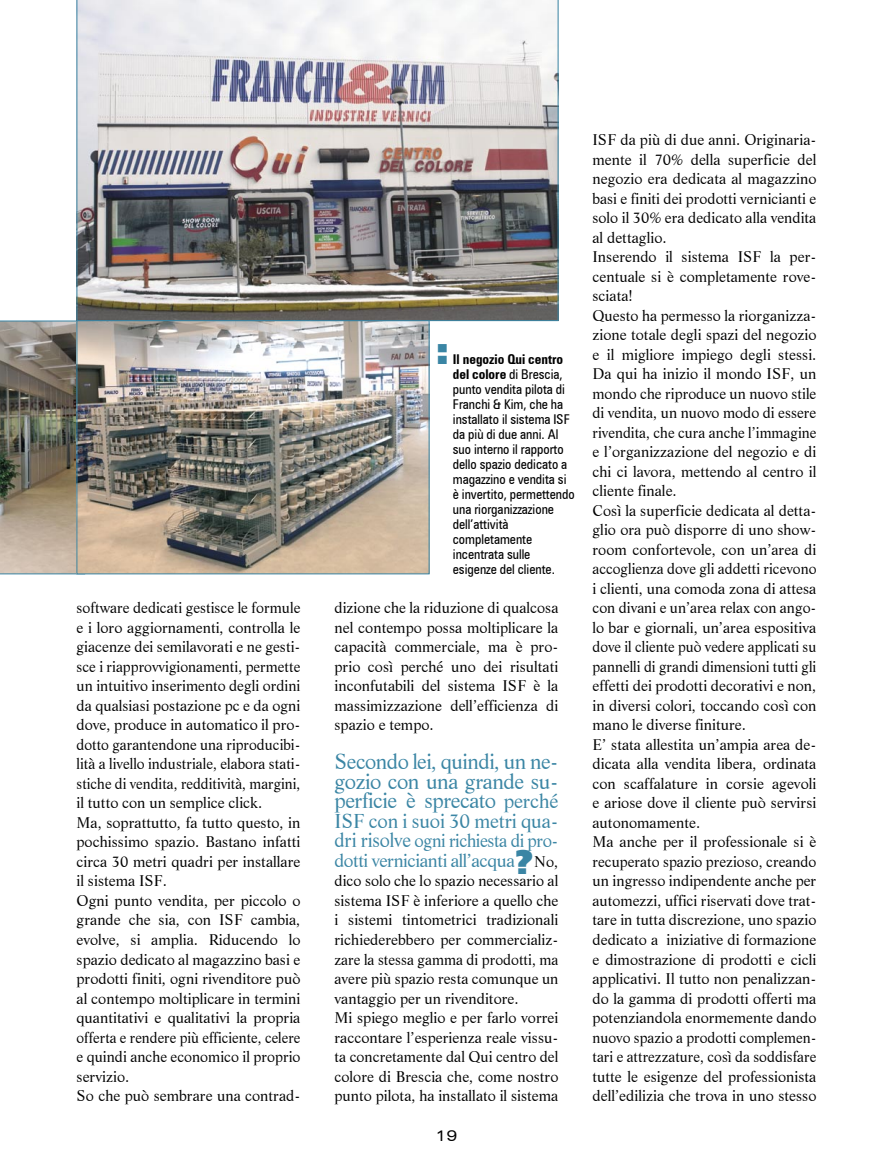
<style>
.page{position:relative;width:893px;height:1170px;background:#fff}
.page>*{position:absolute;margin:0;border:0;box-sizing:border-box;transform-origin:0 0}
.corpo_testo{font:900 37.5px "Zurich BT";color:#3a85a4}
.corpo_testo-2{font:21px/19.5px "Life BT";letter-spacing:-.025em;color:#3a85a4;text-align:justify}
.corpo_testo-3{font:19.5px "Life BT";letter-spacing:-.01em;color:#3a85a4}
.corpo_testo-4{font:18px/19.5px "Life BT";letter-spacing:-.025em;color:#3a85a4;scale:.96 1}
.corpo_testo-5{font:15px/19.5px "Life BT";color:#000;text-align:justify}
.corpo_testo-6{font:15px/19.5px "Life BT";color:#000;scale:.95 1}
.corpo_testo-7{font:15px/19.5px "Life BT";color:#000;text-align:justify;scale:.96 1}
.t1{font:expanded 15px "Zurich BT";color:#000}
.corpo_testo-8{font:condensed 13.5px/15px "Zurich BT";color:#000}
.s1{font-weight:700}
.s2{font-size:19.5px}
.s3{font-family:"Zurich BT";font-weight:900;font-size:33px}
.s4{font-size:15px;color:#000}
</style>
<div class="page">
<img style="left:0;top:320px;width:77px;height:254px">
<img style="left:79px;top:322px;width:348px;height:250px">
<img style="left:77px;top:0;width:481px;height:321px">
<p class="corpo_testo-5" style="left:77px;top:597px;width:225px">software dedicati gestisce le formule e i loro aggiornamenti, controlla le giacenze dei semilavorati e ne gesti&shy;sce i riapprovvigionamenti, permette un intuitivo inserimento degli ordini da qualsiasi postazione pc e da ogni dove, produce in automatico il pro&shy;dotto garantendone una riproducibi&shy;lità a livello industriale, elabora stati-</p>
<p class="corpo_testo-6" style="left:77px;top:773px;width:237px">stiche di vendita, redditività, margini, il tutto con un semplice click.<br>Ma, soprattutto, fa tutto questo, in pochissimo spazio. Bastano infatti circa 30 metri quadri per installare il sistema ISF.<br>Ogni punto vendita, per piccolo o grande che sia, con ISF cambia,</p>
<p class="corpo_testo-5" style="left:77px;top:929px;width:225px;text-align:left">evolve, si amplia. Riducendo lo spazio dedicato al magazzino basi e prodotti finiti, ogni rivenditore può al contempo moltiplicare in termini quantitativi e qualitativi la propria offerta e rendere più efficiente, celere e quindi anche economico il proprio servizio.<br>So che può sembrare una contrad-</p>
<p class="corpo_testo" style="left:436px;top:328px;width:15px">:</p>
<p class="corpo_testo-8" style="left:453px;top:351px;width:119px"><span class="s1">Il negozio Qui centro del colore</span> di Brescia, punto vendita pilota di<br>Franchi &amp; Kim, che ha installato il sistema ISF da più di due anni. Al</p>
<p class="corpo_testo-8" style="left:453px;top:441px;width:123px">suo interno il rapporto dello spazio dedicato a magazzino e vendita si è invertito, permettendo una riorganizzazione dell’attività completamente incentrata sulle esigenze del cliente.</p>
<p class="corpo_testo-5" style="left:334px;top:597px;width:225px">dizione che la riduzione di qualcosa nel contempo possa moltiplicare la capacità commerciale, ma è pro&shy;prio così perché uno dei risultati inconfutabili del sistema ISF è la massimizzazione dell’efficienza di spazio e tempo.</p>
<p class="corpo_testo-2" style="left:334px;top:751px;width:225px">Secondo lei, quindi, un ne&shy;gozio con una grande su&shy;perficie è sprecato <span class="s2">perché</span></p>
<p class="corpo_testo-3" style="left:334px;top:807px;width:225px">ISF con i suoi 30 metri qua-</p>
<p class="corpo_testo-4" style="left:334px;top:830px;width:235px"><span class="s2">dri risolve</span> ogni richiesta di pro&shy;dotti vernicianti all’acqua<span class="s3">?</span><span class="s4">No,</span></p>
<p class="corpo_testo-5" style="left:334px;top:870px;width:225px;text-align:left">dico solo che lo spazio necessario al sistema ISF è inferiore a quello che i sistemi tintometrici tradizionali richiederebbero per commercializ&shy;zare la stessa gamma di prodotti, ma avere più spazio resta comunque un vantaggio per un rivenditore.<br>Mi spiego meglio e per farlo vorrei</p>
<p class="corpo_testo-5" style="left:334px;top:1026px;width:225px">raccontare l’esperienza reale vissu&shy;ta concretamente dal Qui centro del colore di Brescia che, come nostro punto pilota, ha installato il sistema</p>
<p class="t1" style="left:436px;top:1126px;width:23px">19</p>
<p class="corpo_testo-5" style="left:592px;top:129px;width:225px">ISF da più di due anni. Originaria-</p>
<p class="corpo_testo-5" style="left:592px;top:149px;width:225px;text-align:left">mente il 70% della superficie del negozio era dedicata al magazzino basi e finiti dei prodotti vernicianti e solo il 30% era dedicato alla vendita al dettaglio.<br>Inserendo il sistema ISF la per&shy;centuale si è completamente rove&shy;sciata!<br>Questo ha permesso la riorganizza&shy;zione totale degli spazi del negozio e il migliore impiego degli stessi.<br>Da qui ha inizio il mondo ISF, un mondo che riproduce un nuovo stile</p>
<p class="corpo_testo-5" style="left:592px;top:402px;width:225px;text-align:left">di vendita, un nuovo modo di essere rivendita, che cura anche l’immagine e l’organizzazione del negozio e di chi ci lavora, mettendo al centro il cliente finale.<br>Così la superficie dedicata al detta&shy;glio ora può disporre di uno show&shy;room confortevole, con un’area di accoglienza dove gli addetti ricevono i clienti, una comoda zona di attesa con divani e un’area relax con ango&shy;lo bar e giornali, un’area espositiva dove il cliente può vedere applicati su pannelli di grandi dimensioni tutti gli effetti dei prodotti decorativi e non, in diversi colori, toccando così con mano le diverse finiture.<br>E’ stata allestita un’ampia area de&shy;dicata alla vendita libera, ordinata con scaffalature in corsie agevoli e ariose dove il cliente può servirsi autonomamente.<br>Ma anche per il professionale si è</p>
<p class="corpo_testo-5" style="left:592px;top:851px;width:225px">recuperato spazio prezioso, creando un ingresso indipendente anche per automezzi, uffici riservati dove trat&shy;tare in tutta discrezione, uno spazio dedicato a iniziative di formazione e dimostrazione di prodotti e cicli applicativi. Il tutto non penalizzan&shy;do la gamma di prodotti offerti ma potenziandola enormemente dando nuovo spazio a prodotti complemen-</p>
<p class="corpo_testo-7" style="left:592px;top:1046px;width:235px">tari e attrezzature, così da soddisfare tutte le esigenze del professionista dell’edilizia che trova in uno stesso</p>
</div>
